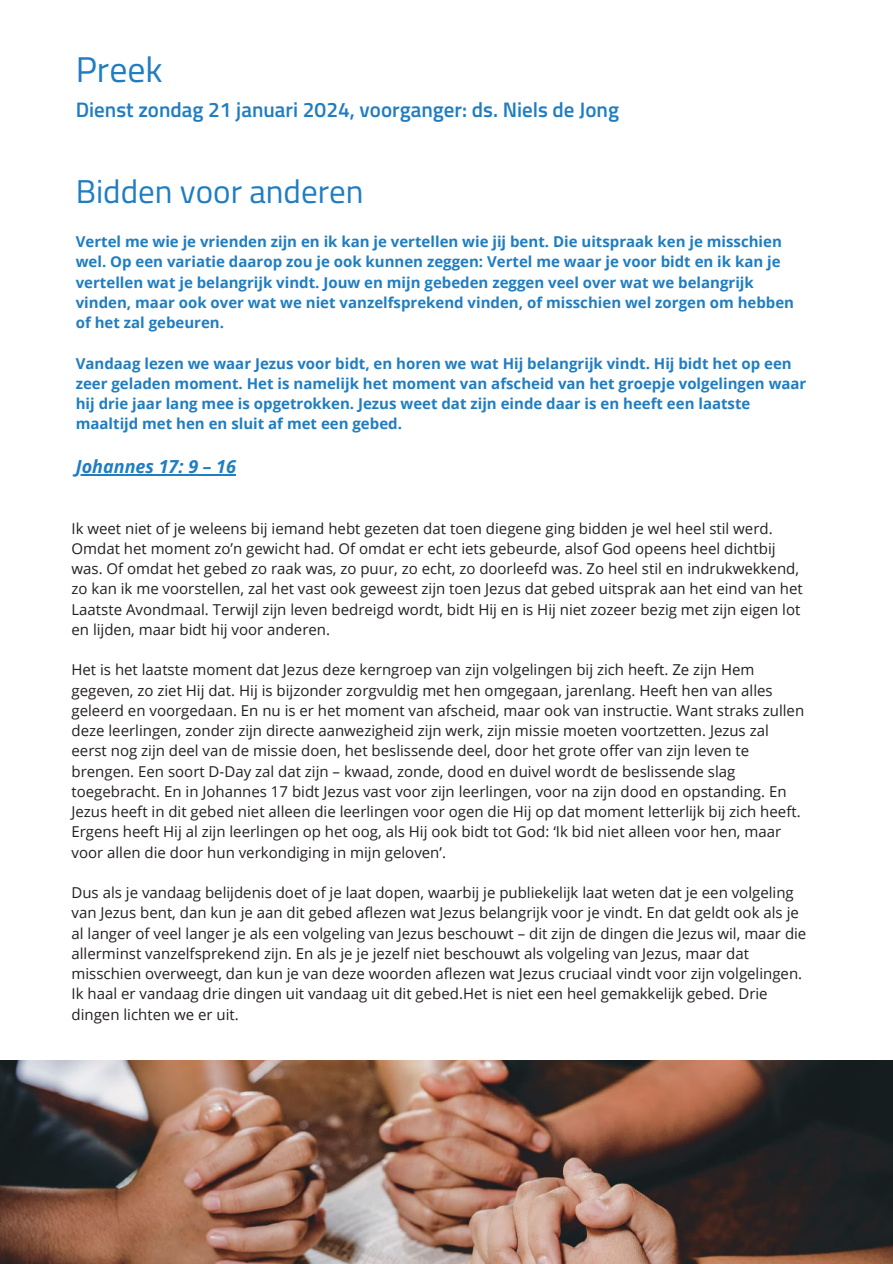
<style>
.page{position:relative;width:893px;height:1264px;background:#fff}
.page>*{position:absolute;margin:0;border:0;box-sizing:border-box;transform-origin:0 0}
.t1{font:35.7px "Titillium Web";color:#1f7dc1}
.t2{font:33px "Titillium Web";color:#1f7dc1}
.t3{font:600 21px "Titillium Web";color:#1f7dc1}
.t4{font:italic 700 18px "Open Sans";color:#1f7dc1}
.t5{font:15px/20.2px "Open Sans";color:#241f1f}
.t6{font:700 15px/20.2px "Open Sans";color:#1f7dc1}
</style>
<div class="page">
<img style="left:0;top:1060px;width:892px;height:202px">
<hr style="left:76px;top:474px;width:160px;height:1px;background:#1f7dc1">
<h1 class="t1" style="left:76px;top:44px;width:88px">Preek</h1>
<h3 class="t3" style="left:76px;top:94px;width:544px">Dienst zondag 21 januari 2024, voorganger: ds. Niels de Jong</h3>
<h2 class="t2" style="left:76px;top:167px;width:289px">Bidden voor anderen</h2>
<p class="t6" style="left:76px;top:231px;width:719px">Vertel me wie je vrienden zijn en ik kan je vertellen wie jij bent. Die uitspraak ken je misschien wel. Op een variatie daarop zou je ook kunnen zeggen: Vertel me waar je voor bidt en ik kan je vertellen wat je belangrijk vindt. Jouw en mijn gebeden zeggen veel over wat we belangrijk vinden, maar ook over wat we niet vanzelfsprekend vinden, of misschien wel zorgen om hebben of het zal gebeuren.</p>
<p class="t6" style="left:76px;top:352px;width:732px">Vandaag lezen we waar Jezus voor bidt, en horen we wat Hij belangrijk vindt. Hij bidt het op een zeer geladen moment. Het is namelijk het moment van afscheid van het groepje volgelingen waar hij drie jaar lang mee is opgetrokken. Jezus weet dat zijn einde daar is en heeft een laatste maaltijd met hen en sluit af met een gebed.</p>
<p class="t4" style="left:76px;top:454px;width:162px">Johannes 17: 9 – 16</p>
<p class="t5" style="left:71px;top:517px;width:732px">Ik weet niet of je weleens bij iemand hebt gezeten dat toen diegene ging bidden je wel heel stil werd.<br>Omdat het moment zo’n gewicht had. Of omdat er echt iets gebeurde, alsof God opeens heel dichtbij was. Of omdat het gebed zo raak was, zo puur, zo echt, zo doorleefd was. Zo heel stil en indrukwekkend, zo kan ik me voorstellen, zal het vast ook geweest zijn toen Jezus dat gebed uitsprak aan het eind van het Laatste Avondmaal. Terwijl zijn leven bedreigd wordt, bidt Hij en is Hij niet zozeer bezig met zijn eigen lot en lijden, maar bidt hij voor anderen.</p>
<p class="t5" style="left:71px;top:659px;width:734px">Het is het laatste moment dat Jezus deze kerngroep van zijn volgelingen bij zich heeft. Ze zijn Hem gegeven, zo ziet Hij dat. Hij is bijzonder zorgvuldig met hen omgegaan, jarenlang. Heeft hen van alles geleerd en voorgedaan. En nu is er het moment van afscheid, maar ook van instructie. Want straks zullen deze leerlingen, zonder zijn directe aanwezigheid zijn werk, zijn missie moeten voortzetten. Jezus zal eerst nog zijn deel van de missie doen, het beslissende deel, door het grote offer van zijn leven te brengen. Een soort D-Day zal dat zijn – kwaad, zonde, dood en duivel wordt de beslissende slag toegebracht. En in Johannes 17 bidt Jezus vast voor zijn leerlingen, voor na zijn dood en opstanding. En Jezus heeft in dit gebed niet alleen die leerlingen voor ogen die Hij op dat moment letterlijk bij zich heeft.<br>Ergens heeft Hij al zijn leerlingen op het oog, als Hij ook bidt tot God: ‘Ik bid niet alleen voor hen, maar voor allen die door hun verkondiging in mijn geloven’.</p>
<p class="t5" style="left:71px;top:882px;width:736px">Dus als je vandaag belijdenis doet of je laat dopen, waarbij je publiekelijk laat weten dat je een volgeling van Jezus bent, dan kun je aan dit gebed aflezen wat Jezus belangrijk voor je vindt. En dat geldt ook als je al langer of veel langer je als een volgeling van Jezus beschouwt – dit zijn de dingen die Jezus wil, maar die allerminst vanzelfsprekend zijn. En als je je jezelf niet beschouwt als volgeling van Jezus, maar dat misschien overweegt, dan kun je van deze woorden aflezen wat Jezus cruciaal vindt voor zijn volgelingen.<br>Ik haal er vandaag drie dingen uit vandaag uit dit gebed.Het is niet een heel gemakkelijk gebed. Drie dingen lichten we er uit.</p>
</div>
